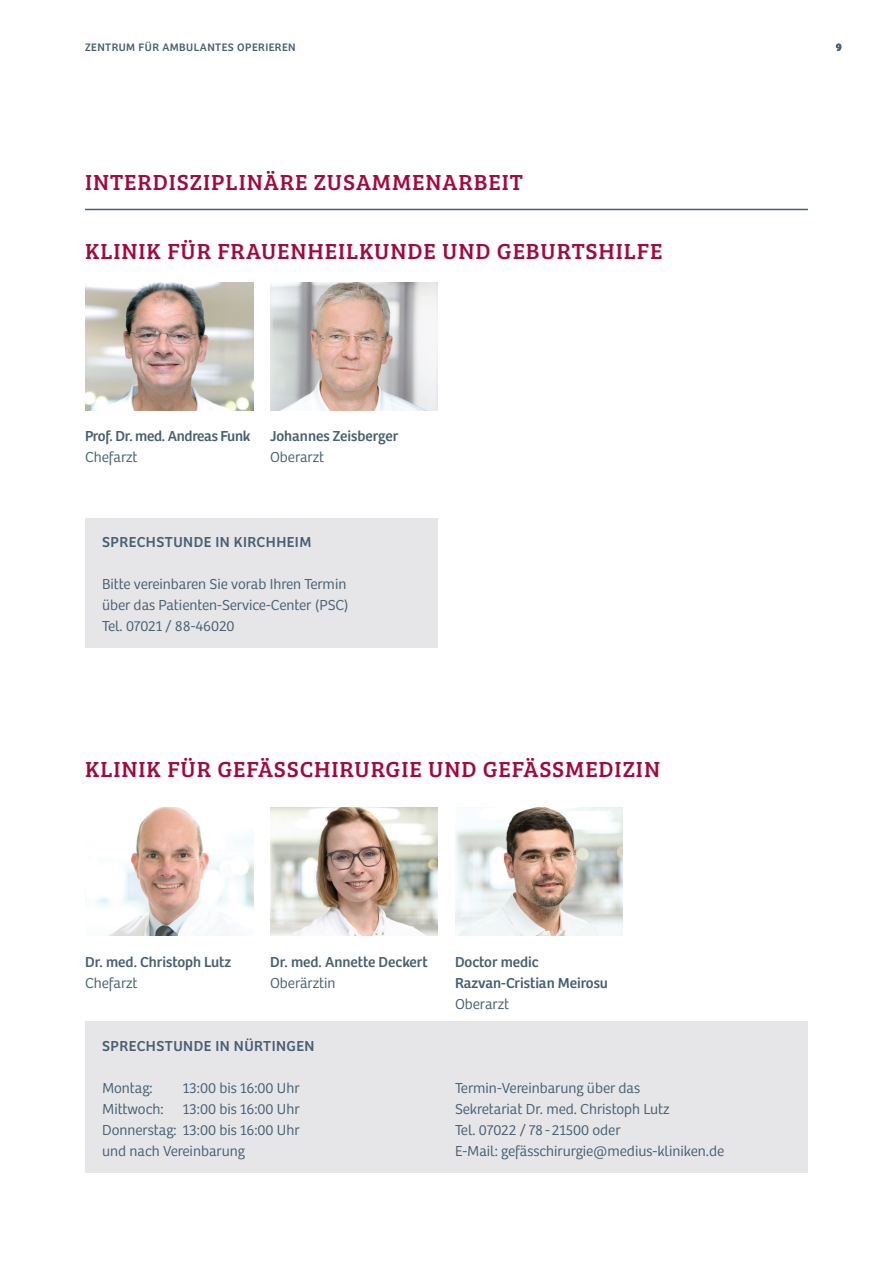
<style>
.page{position:relative;width:893px;height:1263px;background:#fff}
.page>*{position:absolute;margin:0;border:0;box-sizing:border-box;transform-origin:0 0}
.t1{font:22.5px "Bree Serif";letter-spacing:.04em;color:#a2093e}
.t2{font:15px/21px "Bree Light MK";color:#475f71}
.t3{font:300 15px/21px "Bree";color:#475f71;text-align:justify}
.t4{font:15px/21px "Bree Regular MK";color:#475f71}
.t5{font:15px "Bree Regular MK";letter-spacing:.03em;color:#475f71}
.t6{font:15px "Bree";letter-spacing:-.02em;color:#475f71}
.t7{font:15px "Bree";color:#475f71}
.t8{font:11.25px "Bree Regular MK";letter-spacing:.04em;color:#475f71}
.t9{font:11.25px "Bree Bold MK";color:#475f71}
</style>
<div class="page">
<img style="left:85px;top:283px;width:168px;height:127px">
<img style="left:270px;top:283px;width:168px;height:127px">
<div style="left:85px;top:518px;width:353px;height:130px;background:#e6e6e9"></div>
<div style="left:85px;top:1021px;width:723px;height:152px;background:#e6e6e9"></div>
<img style="left:85px;top:808px;width:168px;height:127px">
<img style="left:455px;top:808px;width:168px;height:127px">
<img style="left:270px;top:808px;width:168px;height:127px">
<hr style="left:85px;top:209px;width:723px;height:1px;background:#475f71">
<p class="t8" style="left:85px;top:40px;width:212px">ZENTRUM FÜR AMBULANTES OPERIEREN</p>
<p class="t9" style="left:836px;top:40px;width:8px">9</p>
<h1 class="t1" style="left:85px;top:165px;width:439px">INTERDISZIPLINÄRE ZUSAMMENARBEIT</h1>
<h1 class="t1" style="left:85px;top:235px;width:579px">KLINIK FÜR FRAUENHEILKUNDE UND GEBURTSHILFE</h1>
<p class="t6" style="left:85px;top:427px;width:167px">Prof. Dr. med. Andreas Funk</p>
<p class="t3" style="left:85px;top:447px;width:54px">Chefarzt</p>
<p class="t7" style="left:270px;top:427px;width:130px">Johannes Zeisberger</p>
<p class="t3" style="left:270px;top:447px;width:56px">Oberarzt</p>
<p class="t5" style="left:102px;top:533px;width:211px">SPRECHSTUNDE IN KIRCHHEIM</p>
<p class="t2" style="left:102px;top:573px;width:248px">Bitte vereinbaren Sie vorab Ihren Termin über das Patienten-Service-Center (PSC)<br>Tel. 07021 / 88-46020</p>
<h1 class="t1" style="left:85px;top:753px;width:577px">KLINIK FÜR GEFÄSSCHIRURGIE UND GEFÄSSMEDIZIN</h1>
<p class="t4" style="left:85px;top:951px;width:148px">Dr. med. Christoph Lutz</p>
<p class="t3" style="left:85px;top:972px;width:54px">Chefarzt</p>
<p class="t4" style="left:270px;top:951px;width:159px">Dr. med. Annette Deckert</p>
<p class="t3" style="left:270px;top:972px;width:67px">Oberärztin</p>
<p class="t5" style="left:102px;top:1037px;width:214px">SPRECHSTUNDE IN NÜRTINGEN</p>
<p class="t3" style="left:102px;top:1077px;width:52px">Montag:</p>
<p class="t3" style="left:183px;top:1077px;width:118px">13:00 bis 16:00 Uhr</p>
<p class="t3" style="left:102px;top:1098px;width:63px">Mittwoch:</p>
<p class="t3" style="left:102px;top:1098px;width:199px;text-indent:81px">13:00 bis 16:00 Uhr Donnerstag: 13:00 bis 16:00 Uhr und nach Vereinbarung</p>
<p class="t4" style="left:455px;top:951px;width:154px">Doctor medic<br>Razvan-Cristian Meirosu</p>
<p class="t3" style="left:455px;top:993px;width:56px">Oberarzt</p>
<p class="t2" style="left:455px;top:1077px;width:271px">Termin-Vereinbarung über das<br>Sekretariat Dr. med. Christoph Lutz<br>Tel. 07022 / 78 - 21500 oder<br>E-Mail: gefässchirurgie@medius-kliniken.de</p>
</div>
